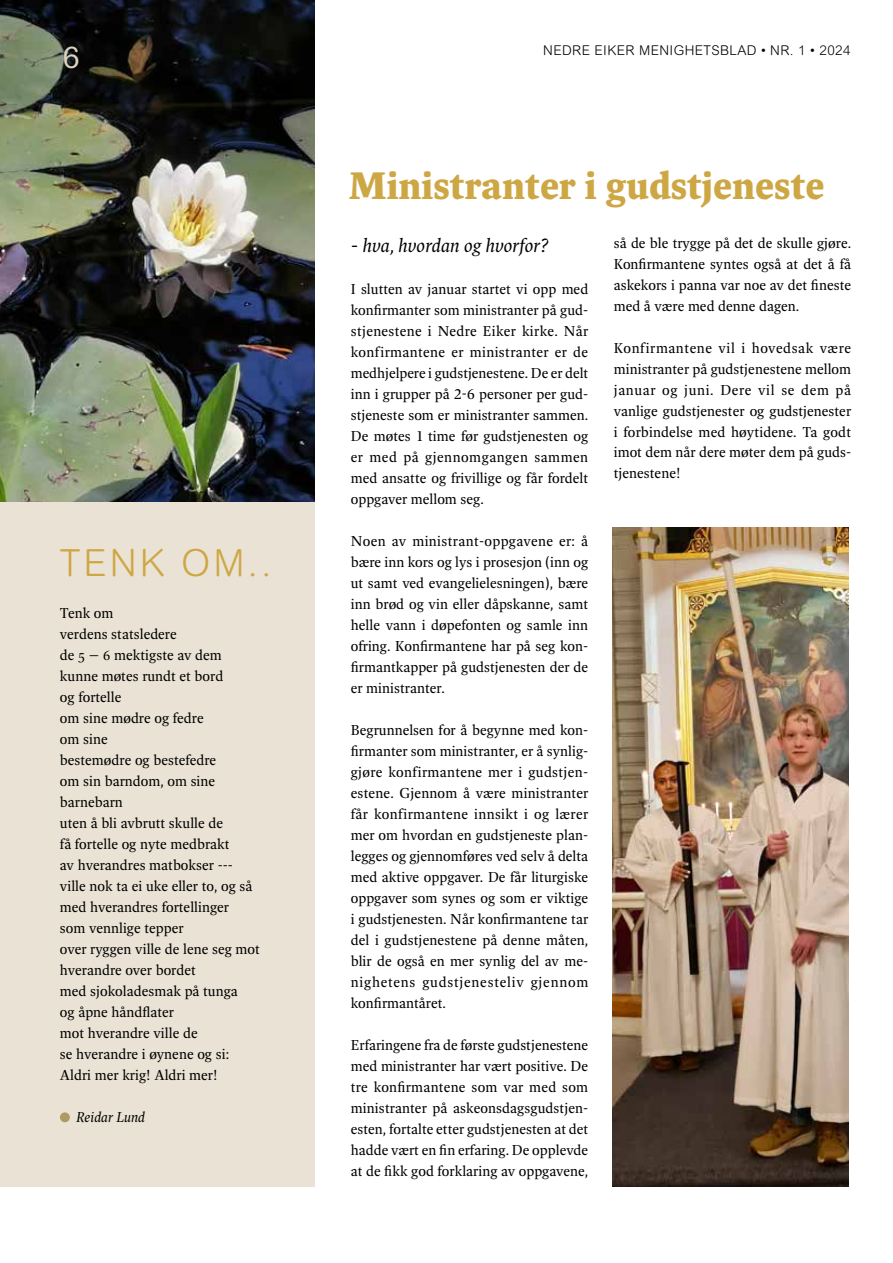
<style>
.page{position:relative;width:893px;height:1263px;background:#fff}
.page>*{position:absolute;margin:0;border:0;box-sizing:border-box;transform-origin:0 0}
.t1{font:700 42px "Spinoza Pro";color:#cea745}
.t2{font:300 37.5px "Arial Rounded MT Std";letter-spacing:.08em;color:#cea745}
.t3{font:30px "Arial Rounded MT Std";color:#ddd3bd}
.t4{font:italic 21px "Spinoza Pro";color:#000}
.t5{font:15.75px/21px "Spinoza Pro";color:#000;text-align:justify}
.t6{font:italic 15.75px "Spinoza Pro";color:#000}
.t7{font:300 13.5px "Arial Rounded MT Std";letter-spacing:.03em;color:#000}
</style>
<div class="page">
<div style="left:0;top:164px;width:315px;height:1022px;background:#eae3d5"></div>
<img style="left:0;top:0;width:315px;height:502px">
<img style="left:612px;top:527px;width:236px;height:659px">
<div style="left:60px;top:1112px;width:10px;height:10px;background:#ae9a64;border-radius:50%"></div>
<h3 class="t3" style="left:63px;top:40px;width:18px">6</h3>
<h2 class="t2" style="left:60px;top:541px;width:213px">TENK OM..</h2>
<p class="t5" style="left:60px;top:603px;width:201px;text-align:left">Tenk om<br>verdens statsledere<br>de 5 – 6 mektigste av dem kunne møtes rundt et bord<br>og fortelle<br>om sine mødre og fedre<br>om sine<br>bestemødre og bestefedre<br>om sin barndom, om sine barnebarn<br>uten å bli avbrutt skulle de<br>få fortelle og nyte medbrakt<br>av hverandres matbokser --- ville nok ta ei uke eller to, og så med hverandres fortellinger<br>som vennlige tepper<br>over ryggen ville de lene seg mot hverandre over bordet<br>med sjokoladesmak på tunga<br>og åpne håndflater<br>mot hverandre ville de<br>se hverandre i øynene og si:<br>Aldri mer krig! Aldri mer!</p>
<p class="t6" style="left:76px;top:1109px;width:71px">Reidar Lund</p>
<p class="t7" style="left:543px;top:43px;width:309px">NEDRE EIKER MENIGHETSBLAD • NR. 1 • 2024</p>
<h1 class="t1" style="left:349px;top:162px;width:478px">Ministranter i gudstjeneste</h1>
<h3 class="t4" style="left:351px;top:234px;width:199px">- hva, hvordan og hvorfor?</h3>
<p class="t5" style="left:351px;top:279px;width:239px">I slutten av januar startet vi opp med konfirmanter som ministranter på gud&shy;stjenestene i Nedre Eiker kirke. Når konfirmantene er ministranter er de medhjelpere i gudstjenestene. De er delt inn i grupper på 2-6 personer per gud&shy;stjeneste som er ministranter sammen.<br>De møtes 1 time før gudstjenesten og er med på gjennomgangen sammen med ansatte og frivillige og får fordelt oppgaver mellom seg.</p>
<p class="t5" style="left:351px;top:530px;width:239px">Noen av ministrant-oppgavene er: å bære inn kors og lys i prosesjon (inn og ut samt ved evangelielesningen), bære inn brød og vin eller dåpskanne, samt helle vann i døpefonten og samle inn ofring. Konfirmantene har på seg kon&shy;firmantkapper på gudstjenesten der de er ministranter.</p>
<p class="t5" style="left:351px;top:719px;width:239px">Begrunnelsen for å begynne med kon&shy;firmanter som ministranter, er å synlig&shy;gjøre konfirmantene mer i gudstjen&shy;estene. Gjennom å være ministranter får konfirmantene innsikt i og lærer mer om hvordan en gudstjeneste plan&shy;legges og gjennomføres ved selv å delta med aktive oppgaver. De får liturgiske oppgaver som synes og som er viktige i gudstjenesten. Når konfirmantene tar del i gudstjenestene på denne måten, blir de også en mer synlig del av me&shy;nighetens gudstjenesteliv gjennom konfirmantåret.</p>
<p class="t5" style="left:351px;top:1034px;width:239px">Erfaringene fra de første gudstjenestene med ministranter har vært positive. De tre konfirmantene som var med som ministranter på askeonsdagsgudstjen&shy;esten, fortalte etter gudstjenesten at det hadde vært en fin erfaring. De opplevde at de fikk god forklaring av oppgavene,</p>
<p class="t5" style="left:614px;top:232px;width:239px">så de ble trygge på det de skulle gjøre.<br>Konfirmantene syntes også at det å få askekors i panna var noe av det fineste med å være med denne dagen.</p>
<p class="t5" style="left:614px;top:337px;width:239px">Konfirmantene vil i hovedsak være ministranter på gudstjenestene mellom januar og juni. Dere vil se dem på vanlige gudstjenester og gudstjenester i forbindelse med høytidene. Ta godt imot dem når dere møter dem på guds&shy;tjenestene!</p>
</div>
